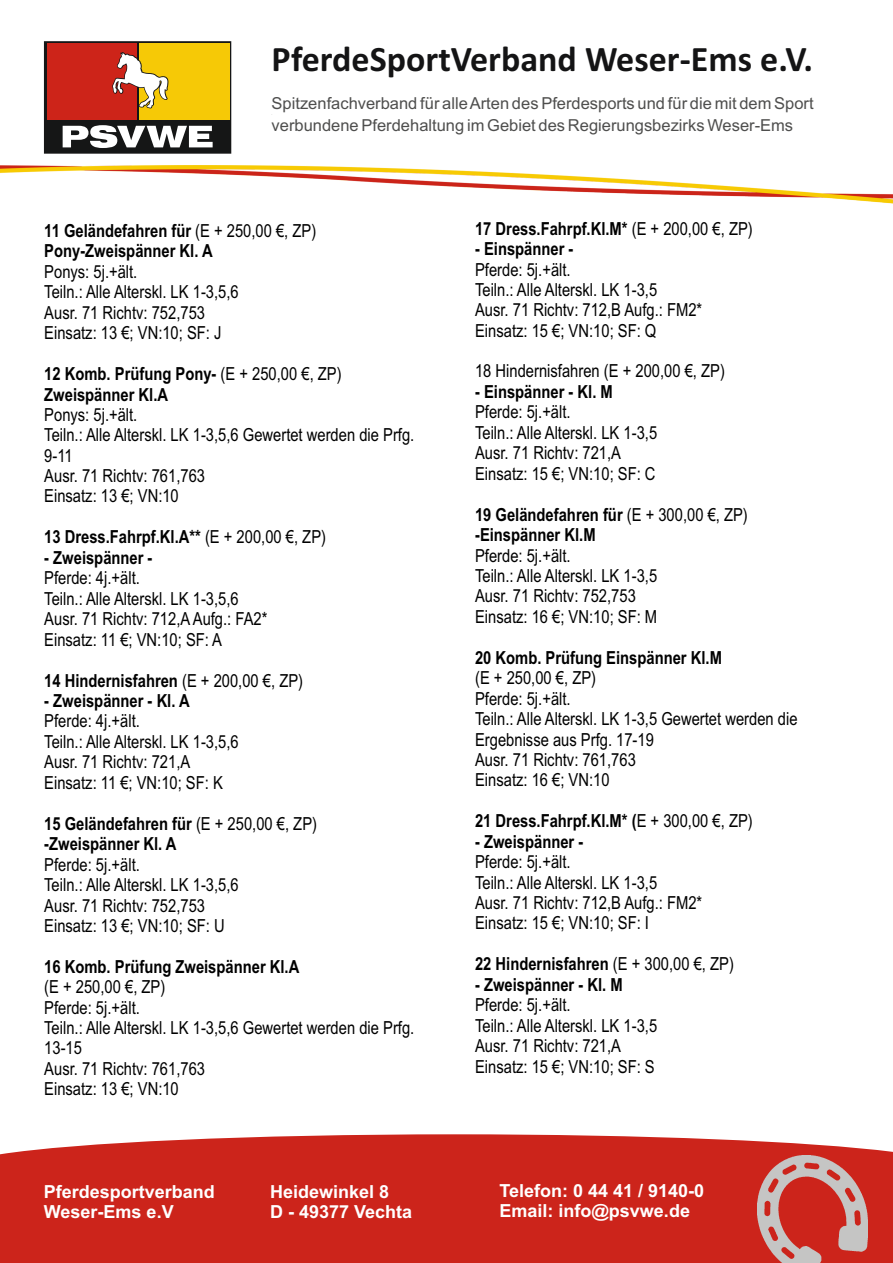
<style>
.page{position:relative;width:893px;height:1263px;background:#fff}
.page>*{position:absolute;margin:0;border:0;box-sizing:border-box;transform-origin:0 0}
.t1{font:700 36px "Calibri";color:#141415}
.t2{font:18px/20.4px "Arial Narrow";color:#000}
.t3{font:700 18px/20.5px "Arial Narrow";color:#000}
.t4{font:700 18px/20.1px "Arial";color:#fff}
.t5{font:16.5px/21.8px "Arial";color:#4e4e4d}
.s1{font-weight:400}
</style>
<div class="page">
<div style="left:0;top:1167px;width:893px;height:96px;background:#cc241b"></div>
<svg style="left:0;top:1134px;width:893px;height:66px;fill:#cc241b"></svg>
<svg style="left:44px;top:41px;width:187px;height:107px;background:#bb7837"></svg>
<img style="left:758px;top:1156px;width:110px;height:107px">
<img style="left:1px;top:148px;width:892px;height:56px">
<h1 class="t1" style="left:272px;top:44px;width:543px">PferdeSportVerband Weser-Ems e.V.</h1>
<p class="t5" style="left:272px;top:94px;width:544px">Spitzenfachverband für alle Arten des Pferdesports und für die mit dem Sport verbundene Pferdehaltung im Gebiet des Regierungsbezirks Weser-Ems</p>
<p class="t3" style="left:44px;top:222px;width:273px">11 Geländefahren für <span class="s1">(E + 250,00 €, ZP)<br></span>Pony-Zweispänner Kl. A</p>
<p class="t2" style="left:44px;top:263px;width:196px">Ponys: 5j.+ält.<br>Teiln.: Alle Alterskl. LK 1-3,5,6<br>Ausr. 71 Richtv: 752,753<br>Einsatz: 13 €; VN:10; SF: J</p>
<p class="t3" style="left:44px;top:365px;width:299px">12 Komb. Prüfung Pony- <span class="s1">(E + 250,00 €, ZP)<br></span>Zweispänner Kl.A</p>
<p class="t2" style="left:44px;top:406px;width:372px">Ponys: 5j.+ält.<br>Teiln.: Alle Alterskl. LK 1-3,5,6 Gewertet werden die Prfg.<br>9-11<br>Ausr. 71 Richtv: 761,763<br>Einsatz: 13 €; VN:10</p>
<p class="t3" style="left:44px;top:528px;width:283px">13 Dress.Fahrpf.Kl.A** <span class="s1">(E + 200,00 €, ZP)</span></p>
<p class="t3" style="left:44px;top:549px;width:110px">- Zweispänner -</p>
<p class="t2" style="left:44px;top:569px;width:225px">Pferde: 4j.+ält.<br>Teiln.: Alle Alterskl. LK 1-3,5,6<br>Ausr. 71 Richtv: 712,A Aufg.: FA2*<br>Einsatz: 11 €; VN:10; SF: A</p>
<p class="t3" style="left:44px;top:672px;width:260px">14 Hindernisfahren <span class="s1">(E + 200,00 €, ZP)</span></p>
<p class="t3" style="left:44px;top:692px;width:147px">- Zweispänner - Kl. A</p>
<p class="t2" style="left:44px;top:713px;width:196px">Pferde: 4j.+ält.<br>Teiln.: Alle Alterskl. LK 1-3,5,6<br>Ausr. 71 Richtv: 721,A<br>Einsatz: 11 €; VN:10; SF: K</p>
<p class="t3" style="left:44px;top:815px;width:274px">15 Geländefahren für <span class="s1">(E + 250,00 €, ZP) </span>-Zweispänner Kl. A</p>
<p class="t2" style="left:44px;top:856px;width:196px">Pferde: 5j.+ält.<br>Teiln.: Alle Alterskl. LK 1-3,5,6<br>Ausr. 71 Richtv: 752,753<br>Einsatz: 13 €; VN:10; SF: U</p>
<p class="t3" style="left:44px;top:958px;width:257px">16 Komb. Prüfung Zweispänner Kl.A</p>
<p class="t2" style="left:44px;top:978px;width:372px">(E + 250,00 €, ZP)<br>Pferde: 5j.+ält.<br>Teiln.: Alle Alterskl. LK 1-3,5,6 Gewertet werden die Prfg.<br>13-15<br>Ausr. 71 Richtv: 761,763<br>Einsatz: 13 €; VN:10</p>
<p class="t3" style="left:475px;top:220px;width:279px">17 Dress.Fahrpf.Kl.M* <span class="s1">(E + 200,00 €, ZP)</span></p>
<p class="t3" style="left:475px;top:240px;width:100px">- Einspänner -</p>
<p class="t2" style="left:475px;top:261px;width:229px">Pferde: 5j.+ält.<br>Teiln.: Alle Alterskl. LK 1-3,5<br>Ausr. 71 Richtv: 712,B Aufg.: FM2*<br>Einsatz: 15 €; VN:10; SF: Q</p>
<p class="t2" style="left:475px;top:363px;width:251px">18 Hindernisfahren (E + 200,00 €, ZP)</p>
<p class="t3" style="left:475px;top:383px;width:139px">- Einspänner - Kl. M</p>
<p class="t2" style="left:475px;top:404px;width:184px">Pferde: 5j.+ält.<br>Teiln.: Alle Alterskl. LK 1-3,5<br>Ausr. 71 Richtv: 721,A<br>Einsatz: 15 €; VN:10; SF: C</p>
<p class="t3" style="left:475px;top:506px;width:274px">19 Geländefahren für <span class="s1">(E + 300,00 €, ZP) </span>-Einspänner Kl.M</p>
<p class="t2" style="left:475px;top:547px;width:184px">Pferde: 5j.+ält.<br>Teiln.: Alle Alterskl. LK 1-3,5<br>Ausr. 71 Richtv: 752,753<br>Einsatz: 16 €; VN:10; SF: M</p>
<p class="t3" style="left:475px;top:649px;width:248px">20 Komb. Prüfung Einspänner Kl.M</p>
<p class="t2" style="left:475px;top:669px;width:324px">(E + 250,00 €, ZP)<br>Pferde: 5j.+ält.<br>Teiln.: Alle Alterskl. LK 1-3,5 Gewertet werden die<br>Ergebnisse aus Prfg. 17-19<br>Ausr. 71 Richtv: 761,763<br>Einsatz: 16 €; VN:10</p>
<p class="t3" style="left:475px;top:812px;width:279px">21 Dress.Fahrpf.Kl.M* (<span class="s1">E + 300,00 €, ZP)</span></p>
<p class="t3" style="left:475px;top:833px;width:110px">- Zweispänner -</p>
<p class="t2" style="left:475px;top:853px;width:229px">Pferde: 5j.+ält.<br>Teiln.: Alle Alterskl. LK 1-3,5<br>Ausr. 71 Richtv: 712,B Aufg.: FM2*<br>Einsatz: 15 €; VN:10; SF: I</p>
<p class="t3" style="left:475px;top:955px;width:260px">22 Hindernisfahren <span class="s1">(E + 300,00 €, ZP)</span></p>
<p class="t3" style="left:475px;top:976px;width:149px">- Zweispänner - Kl. M</p>
<p class="t2" style="left:475px;top:996px;width:184px">Pferde: 5j.+ält.<br>Teiln.: Alle Alterskl. LK 1-3,5<br>Ausr. 71 Richtv: 721,A<br>Einsatz: 15 €; VN:10; SF: S</p>
<p class="t4" style="left:44px;top:1183px;width:173px">Pferdesportverband<br>Weser-Ems e.V</p>
<p class="t4" style="left:270px;top:1183px;width:144px">Heidewinkel 8<br>D - 49377 Vechta</p>
<p class="t4" style="left:499px;top:1182px;width:206px">Telefon: 0 44 41 / 9140-0<br>Email: info@psvwe.de</p>
</div>
